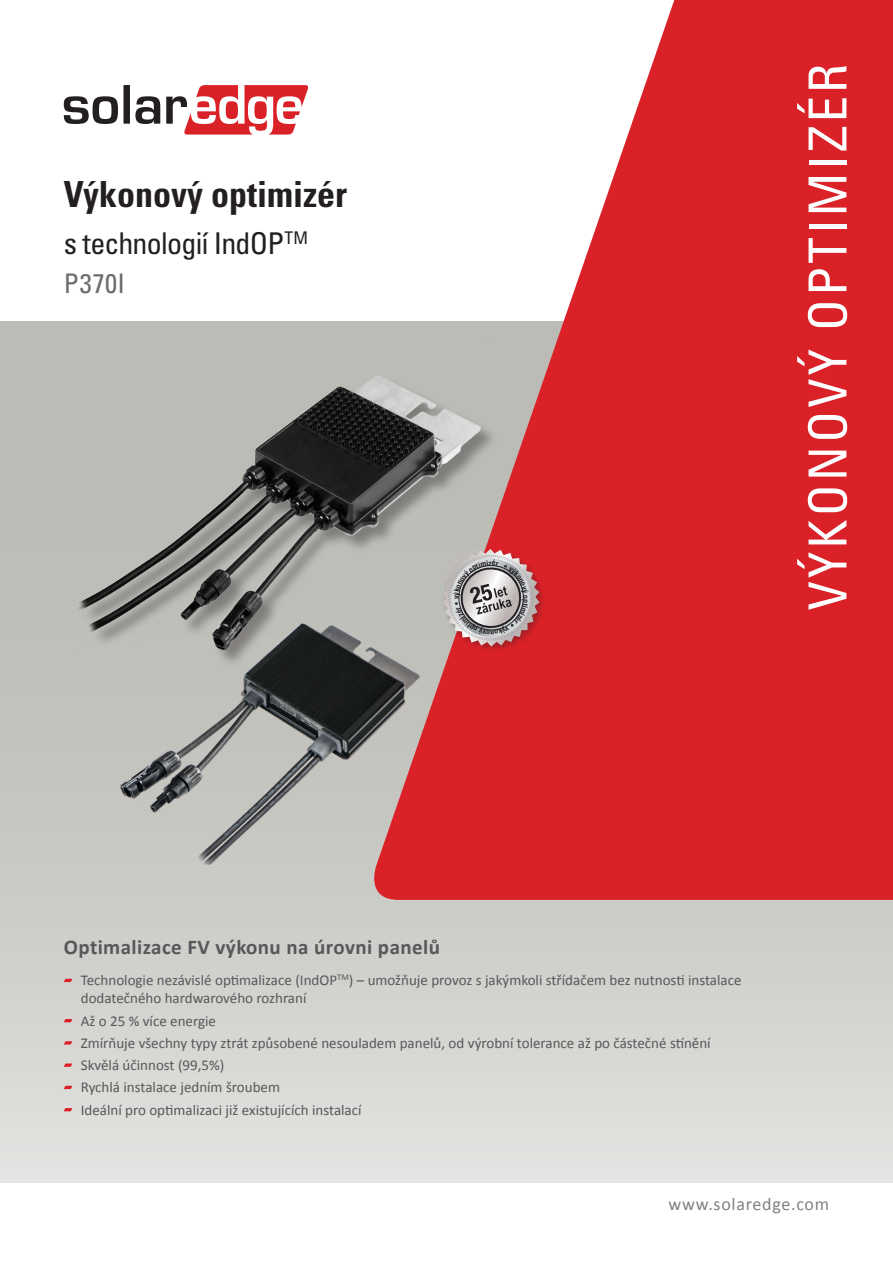
<style>
.page{position:relative;width:893px;height:1263px;background:#fff}
.page>*{position:absolute;margin:0;border:0;box-sizing:border-box;transform-origin:0 0}
.pg1_Family_vertical{font:condensed 52.5px "Univers LT Std";letter-spacing:.06em;color:#fff}
.pg1_Product_Header{font:700 condensed 36px "Univers LT Std";color:#231f20}
.pg1_Product_Subheade{font:condensed 30px "Univers LT Std";letter-spacing:-.025em;color:#231f20}
.pg2_Product_Part-No{font:condensed 27px "Univers LT Std";letter-spacing:.025em;color:#6c6d70}
.pg1_Text_bold{font:700 21px "Calibri";letter-spacing:.02em;color:#57585a}
.pg1_Text_URL{font:18px "Calibri";letter-spacing:.04em;color:#808180}
.Pg1_Text_Bullets{font:15px/18px "Calibri";color:#57585a}
</style>
<div class="page">
<div style="left:0;top:321px;width:893px;height:861px;background:linear-gradient(to bottom,#b4b3ae,#dbdbd8)"></div>
<svg style="left:364px;top:0;width:529px;height:900px;fill:#da2128"></svg>
<svg style="left:64px;top:85px;width:244px;height:50px"></svg>
<div style="left:441px;top:548px;width:106px;height:105px;background:#231f20;opacity:.3"></div>
<img style="left:73px;top:333px;width:427px;height:337px">
<img style="left:112px;top:611px;width:320px;height:253px">
<svg style="left:64px;top:979px;width:8px;height:3px"></svg>
<svg style="left:64px;top:1019px;width:8px;height:3px"></svg>
<svg style="left:64px;top:1041px;width:8px;height:3px"></svg>
<svg style="left:64px;top:1063px;width:8px;height:4px"></svg>
<svg style="left:64px;top:1086px;width:8px;height:3px"></svg>
<svg style="left:64px;top:1108px;width:8px;height:3px"></svg>
<svg style="left:442px;top:549px;width:97px;height:98px;background:#bb9d9e"></svg>
<p class="pg1_Product_Header" style="left:64px;top:172px;width:285px">Výkonový optimizér</p>
<p class="pg1_Product_Subheade" style="left:64px;top:225px;width:246px">s technologií IndOP<sup>TM</sup></p>
<p class="pg2_Product_Part-No" style="left:64px;top:267px;width:63px">P370I</p>
<p class="pg1_Family_vertical" style="left:794px;top:610px;width:548px;rotate:-90deg">VÝKONOVÝ OPTIMIZÉR</p>
<p class="pg1_Text_bold" style="left:64px;top:934px;width:378px">Optimalizace FV výkonu na úrovni panelů</p>
<p class="Pg1_Text_Bullets" style="left:81px;top:971px;width:662px">Technologie nezávislé optimalizace (IndOP<sup>TM</sup>) – umožňuje provoz s jakýmkoli střídačem bez nutnosti instalace dodatečného hardwarového rozhraní</p>
<p class="Pg1_Text_Bullets" style="left:81px;top:1011px;width:137px">Až o 25 % více energie</p>
<p class="Pg1_Text_Bullets" style="left:81px;top:1034px;width:631px">Zmírňuje všechny typy ztrát způsobené nesouladem panelů, od výrobní tolerance až po částečné stínění</p>
<p class="Pg1_Text_Bullets" style="left:81px;top:1056px;width:145px">Skvělá účinnost )99,5%(</p>
<p class="Pg1_Text_Bullets" style="left:81px;top:1078px;width:201px">Rychlá instalace jedním šroubem</p>
<p class="Pg1_Text_Bullets" style="left:81px;top:1100px;width:282px">Ideální pro optimalizaci již existujících instalací</p>
<p class="pg1_Text_URL" style="left:669px;top:1193px;width:162px">www.solaredge.com</p>
</div>
